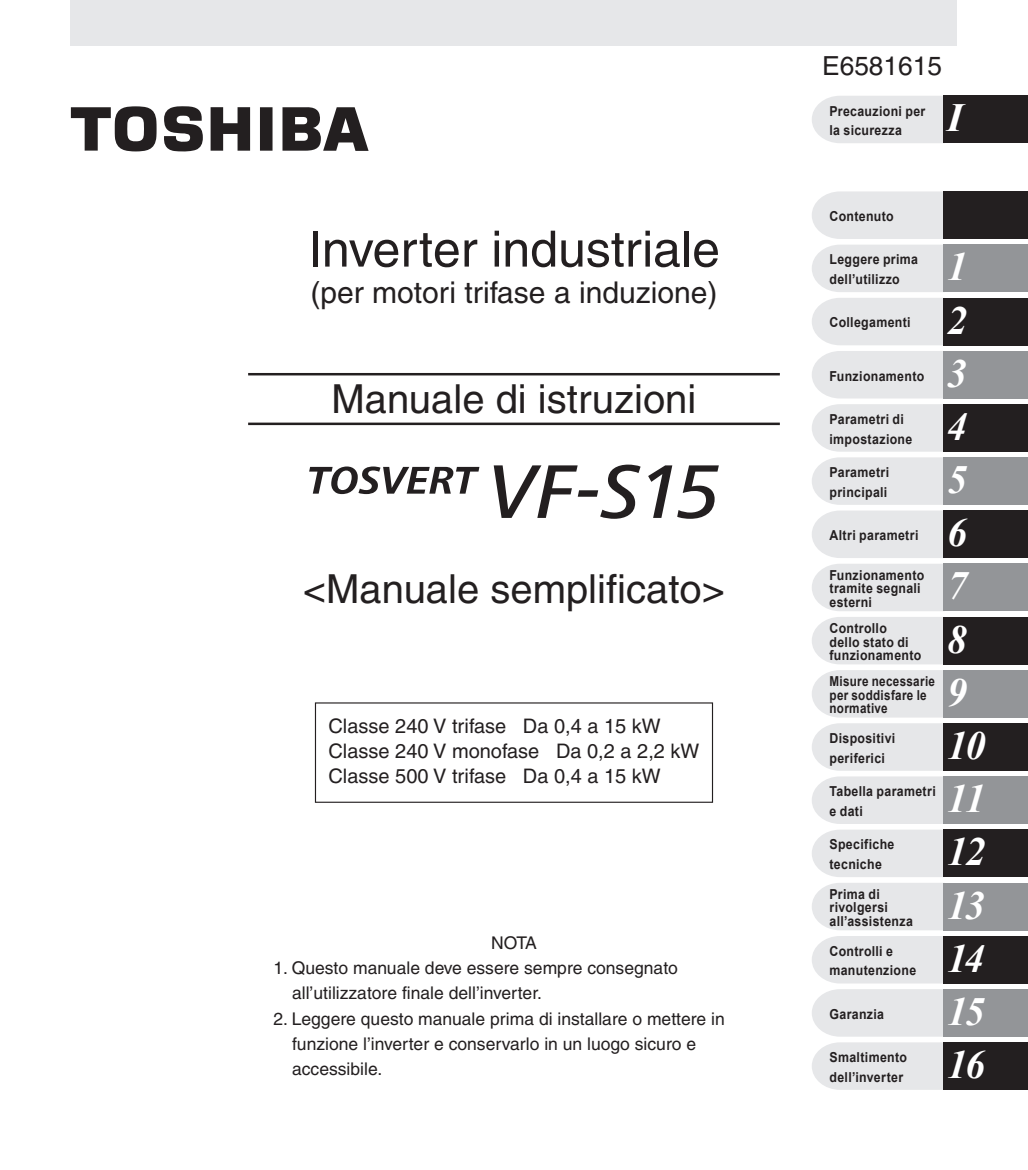
<style>
.page{position:relative;width:1028px;height:1170px;background:#fff}
.page>*{position:absolute;margin:0;border:0;box-sizing:border-box;transform-origin:0 0}
.t1{font:50px "Helvetica";color:#231f20}
.t2{font:40px "Helvetica";color:#231f20}
.t3{font:italic 700 40px "Times New Roman";letter-spacing:-.055em;color:#fff}
.t4{font:30px "Helvetica";color:#231f20}
.t5{font:26.25px "Helvetica";color:#231f20}
.t6{font:20px/25px "Helvetica";color:#231f20}
.t7{font:17.5px/25px "Helvetica";color:#231f20}
.t8{font:700 13.75px/19.8px "Arial";letter-spacing:.025em;color:#231f20;scale:.9 1}
.t9{font:700 13.75px/13.8px "Arial";letter-spacing:.025em;color:#231f20;scale:.85 1}
</style>
<div class="page">
<div style="left:71px;top:0;width:886px;height:46px;background:#e6e7e9"></div>
<svg style="left:71px;top:106px;width:297px;height:46px"></svg>
<hr style="left:248px;top:373px;width:532px;height:2px;background:#231f20">
<hr style="left:248px;top:422px;width:532px;height:3px;background:#231f20">
<svg style="left:494px;top:464px;width:146px;height:54px"></svg>
<svg style="left:648px;top:465px;width:71px;height:53px"></svg>
<svg style="left:309px;top:466px;width:170px;height:28px"></svg>
<div style="left:812px;top:1042px;width:131px;height:47px;background:#e6e7e9"></div>
<div style="left:812px;top:989px;width:131px;height:47px;background:#e6e7e9"></div>
<svg style="left:812px;top:830px;width:132px;height:153px;background:#e8e9eb"></svg>
<div style="left:812px;top:776px;width:131px;height:47px;background:#e6e7e9"></div>
<div style="left:812px;top:723px;width:131px;height:47px;background:#e6e7e9"></div>
<div style="left:812px;top:670px;width:131px;height:47px;background:#e6e7e9"></div>
<div style="left:812px;top:617px;width:131px;height:47px;background:#e6e7e9"></div>
<svg style="left:812px;top:457px;width:131px;height:154px;background:#e8e9eb"></svg>
<div style="left:812px;top:404px;width:131px;height:47px;background:#e6e7e9"></div>
<div style="left:812px;top:351px;width:131px;height:47px;background:#e6e7e9"></div>
<div style="left:812px;top:298px;width:131px;height:47px;background:#e6e7e9"></div>
<svg style="left:812px;top:191px;width:131px;height:101px;background:#e8e9eb"></svg>
<div style="left:812px;top:96px;width:131px;height:47px;background:#e6e7e9"></div>
<div style="left:943px;top:1042px;width:85px;height:47px;background:#231f20"></div>
<div style="left:943px;top:989px;width:85px;height:47px;background:#939598"></div>
<div style="left:943px;top:935px;width:85px;height:48px;background:#231f20"></div>
<div style="left:943px;top:882px;width:85px;height:48px;background:#939598"></div>
<div style="left:943px;top:829px;width:85px;height:48px;background:#231f20"></div>
<div style="left:943px;top:776px;width:85px;height:47px;background:#939598"></div>
<div style="left:943px;top:723px;width:85px;height:47px;background:#231f20"></div>
<div style="left:943px;top:670px;width:85px;height:47px;background:#939598"></div>
<div style="left:943px;top:617px;width:85px;height:47px;background:#231f20"></div>
<div style="left:943px;top:563px;width:85px;height:48px;background:#939598"></div>
<div style="left:943px;top:510px;width:85px;height:48px;background:#231f20"></div>
<div style="left:943px;top:457px;width:85px;height:48px;background:#939598"></div>
<div style="left:943px;top:404px;width:85px;height:47px;background:#231f20"></div>
<div style="left:943px;top:351px;width:85px;height:47px;background:#939598"></div>
<div style="left:943px;top:298px;width:85px;height:47px;background:#231f20"></div>
<div style="left:943px;top:244px;width:85px;height:48px;background:#939598"></div>
<div style="left:943px;top:191px;width:85px;height:48px;background:#231f20"></div>
<div style="left:943px;top:96px;width:85px;height:47px;background:#231f20"></div>
<h1 class="t1" style="left:308px;top:220px;width:413px">Inverter industriale</h1>
<h3 class="t4" style="left:310px;top:275px;width:408px">(per motori trifase a induzione)</h3>
<h2 class="t2" style="left:331px;top:376px;width:366px">Manuale di istruzioni</h2>
<h2 class="t2" style="left:303px;top:565px;width:423px">&lt;Manuale semplificato&gt;</h2>
<h3 class="t6" style="left:328px;top:713px;width:372px">Classe 240 V trifase Da 0,4 a 15 kW<br>Classe 240 V monofase Da 0,2 a 2,2 kW<br>Classe 500 V trifase Da 0,4 a 15 kW</h3>
<p class="t7" style="left:491px;top:930px;width:47px">NOTA</p>
<p class="t7" style="left:292px;top:955px;width:387px;text-indent:-19px">1. Questo manuale deve essere sempre consegnato all’utilizzatore finale dell’inverter.</p>
<p class="t7" style="left:292px;top:1005px;width:434px;text-indent:-19px">2. Leggere questo manuale prima di installare o mettere in funzione l’inverter e conservarlo in un luogo sicuro e accessibile.</p>
<h3 class="t5" style="left:822px;top:50px;width:121px">E6581615</h3>
<p class="t8" style="left:829px;top:101px;width:108px">Precauzioni per la sicurezza</p>
<h2 class="t3" style="left:947px;top:90px;width:17px">I</h2>
<p class="t8" style="left:829px;top:207px;width:73px">Contenuto</p>
<p class="t8" style="left:829px;top:250px;width:100px">Leggere prima dell’utilizzo</p>
<h2 class="t3" style="left:947px;top:239px;width:21px">1</h2>
<p class="t8" style="left:829px;top:313px;width:92px">Collegamenti</p>
<h2 class="t3" style="left:947px;top:292px;width:21px">2</h2>
<p class="t8" style="left:829px;top:366px;width:107px">Funzionamento</p>
<h2 class="t3" style="left:947px;top:345px;width:21px">3</h2>
<p class="t8" style="left:829px;top:410px;width:94px">Parametri di impostazione</p>
<h2 class="t3" style="left:947px;top:398px;width:21px">4</h2>
<p class="t8" style="left:829px;top:463px;width:68px">Parametri principali</p>
<h2 class="t3" style="left:947px;top:452px;width:21px">5</h2>
<p class="t8" style="left:829px;top:526px;width:100px">Altri parametri</p>
<h2 class="t3" style="left:947px;top:505px;width:21px">6</h2>
<p class="t8" style="left:829px;top:568px;width:107px;line-height:13.8px">Funzionamento tramite segnali esterni</p>
<h2 class="t3" style="left:947px;top:558px;width:21px">7</h2>
<p class="t8" style="left:829px;top:621px;width:104px;line-height:13.8px">Controllo<br>dello stato di funzionamento</p>
<h2 class="t3" style="left:947px;top:611px;width:21px">8</h2>
<p class="t9" style="left:829px;top:674px;width:126px">Misure necessarie per soddisfare le normative</p>
<h2 class="t3" style="left:947px;top:664px;width:21px">9</h2>
<p class="t8" style="left:829px;top:728px;width:75px">Dispositivi periferici</p>
<h2 class="t3" style="left:947px;top:717px;width:40px">10</h2>
<p class="t8" style="left:829px;top:782px;width:120px">Tabella parametri e dati</p>
<h2 class="t3" style="left:947px;top:770px;width:39px">11</h2>
<p class="t8" style="left:829px;top:835px;width:74px">Specifiche tecniche</p>
<h2 class="t3" style="left:947px;top:824px;width:40px">12</h2>
<p class="t8" style="left:829px;top:887px;width:94px;line-height:13.8px">Prima di rivolgersi all’assistenza</p>
<h2 class="t3" style="left:947px;top:877px;width:40px">13</h2>
<p class="t8" style="left:829px;top:941px;width:98px">Controlli e manutenzione</p>
<h2 class="t3" style="left:947px;top:930px;width:39px">14</h2>
<p class="t8" style="left:829px;top:1004px;width:62px">Garanzia</p>
<h2 class="t3" style="left:947px;top:983px;width:39px">15</h2>
<p class="t8" style="left:829px;top:1047px;width:88px">Smaltimento dell’inverter</p>
<h2 class="t3" style="left:947px;top:1036px;width:39px">16</h2>
</div>
